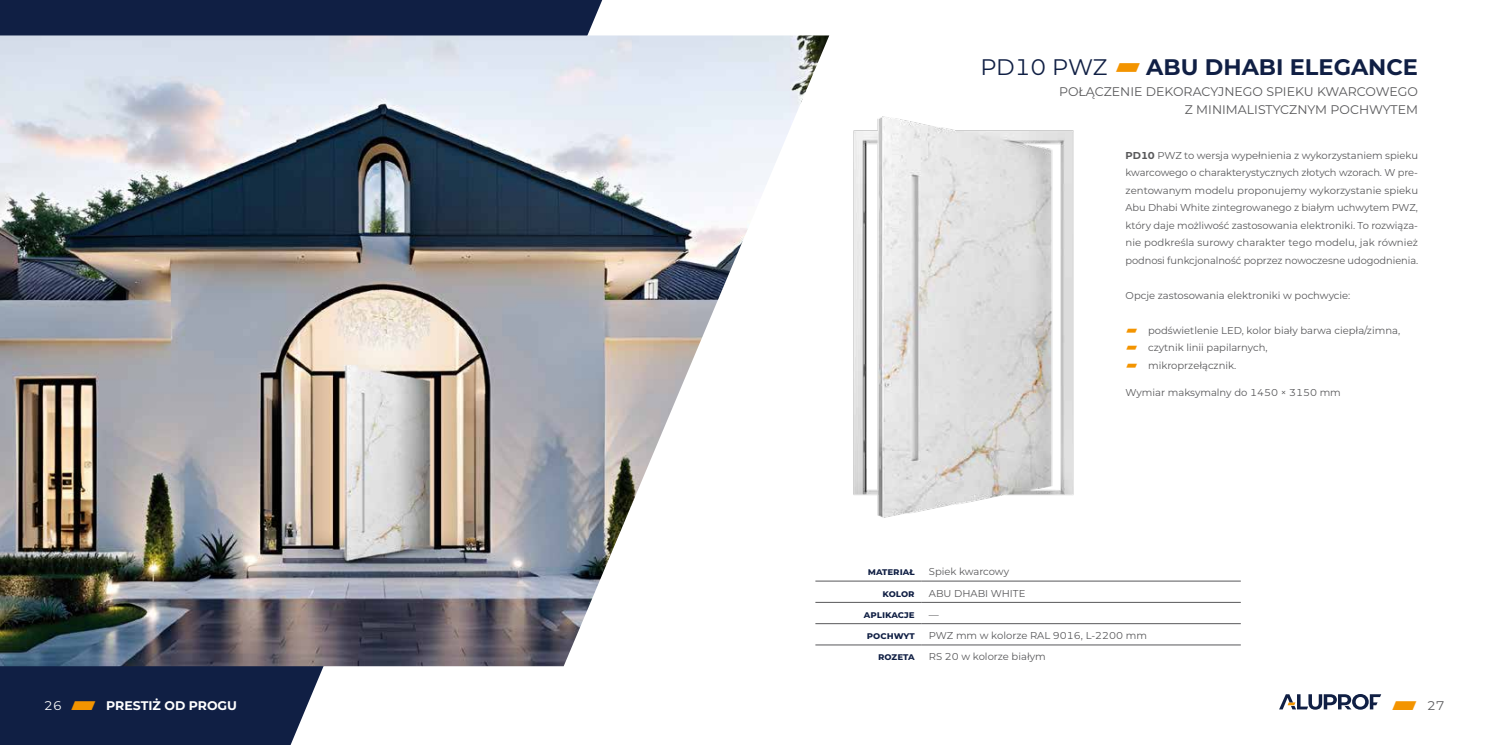
<style>
.page{position:relative;width:1489px;height:745px;background:#fff}
.page>*{position:absolute;margin:0;border:0;box-sizing:border-box;transform-origin:0 0}
.t1{font:700 22.5px "Aluprof Sans";color:#101f44}
.t2{font:12.5px/17.5px "Aluprof Sans";color:#58585a;text-align:right}
.t3{font:700 12.5px "Aluprof Sans";color:#fff}
.t4{font:10px/17.5px "Aluprof Sans";color:#58585a;text-align:justify}
.t5{font:700 10px/21.2px "Aluprof Sans";color:#101f44}
.s1{font-weight:400}
.s2{font-weight:400;color:#f39400}
.s3{font-weight:700}
.s4{color:#f39400}
.s5{font-weight:700;color:#f39400}
</style>
<div class="page">
<svg style="left:0;top:0;width:602px;height:744px;fill:#101f44"></svg>
<img style="left:0;top:35px;width:829px;height:630px">
<img style="left:821px;top:91px;width:253px;height:459px">
<hr style="left:815px;top:580px;width:106px;height:1px;background:#58585a">
<hr style="left:921px;top:580px;width:319px;height:1px;background:#58585a">
<hr style="left:815px;top:601px;width:106px;height:1px;background:#58585a">
<hr style="left:921px;top:601px;width:319px;height:1px;background:#58585a">
<hr style="left:815px;top:623px;width:106px;height:1px;background:#58585a">
<hr style="left:921px;top:623px;width:319px;height:1px;background:#58585a">
<hr style="left:815px;top:644px;width:106px;height:1px;background:#58585a">
<hr style="left:921px;top:644px;width:319px;height:1px;background:#58585a">
<svg style="left:1279px;top:694px;width:102px;height:15px"></svg>
<h1 class="t1" style="left:980px;top:51px;width:439px"><span class="s1">PD10 PWZ</span> <span class="s2">⸄</span> ABU DHABI ELEGANCE</h1>
<p class="t2" style="left:1058px;top:82px;width:360px">POŁĄCZENIE DEKORACYJNEGO SPIEKU KWARCOWEGO<br>Z MINIMALISTYCZNYM POCHWYTEM</p>
<p class="t4" style="left:1125px;top:146px;width:294px"><span class="s3">PD10</span> PWZ to wersja wypełnienia z wykorzystaniem spieku kwarcowego o charakterystycznych złotych wzorach. W pre&shy;zentowanym modelu proponujemy wykorzystanie spieku Abu Dhabi White zintegrowanego z białym uchwytem PWZ, który daje możliwość zastosowania elektroniki. To rozwiąza&shy;nie podkreśla surowy charakter tego modelu, jak również podnosi funkcjonalność poprzez nowoczesne udogodnienia.</p>
<p class="t4" style="left:1125px;top:286px;width:226px">Opcje zastosowania elektroniki w pochwycie:</p>
<p class="t4" style="left:1125px;top:321px;width:276px;text-align:left"><span class="s4">⸄</span> podświetlenie LED, kolor biały barwa ciepła/zimna, <span class="s4">⸄</span> czytnik linii papilarnych,<br><span class="s4">⸄</span> mikroprzełącznik.</p>
<p class="t4" style="left:1125px;top:383px;width:217px">Wymiar maksymalny do 1450 × 3150 mm</p>
<p class="t5" style="left:867px;top:560px;width:48px">materiał</p>
<p class="t4" style="left:928px;top:562px;width:82px">Spiek kwarcowy</p>
<p class="t5" style="left:882px;top:581px;width:34px">kolor</p>
<p class="t4" style="left:928px;top:583px;width:98px">ABU DHABI WHITE</p>
<p class="t5" style="left:863px;top:603px;width:52px">aplikacje pochwyt</p>
<p class="t4" style="left:928px;top:626px;width:220px">PWZ mm w kolorze RAL 9016, L-2200 mm</p>
<p class="t5" style="left:878px;top:645px;width:38px">rozeta</p>
<p class="t4" style="left:928px;top:647px;width:118px">RS 20 w kolorze białym</p>
<p class="t3" style="left:44px;top:695px;width:194px"><span class="s1">26</span> <span class="s4">⸠</span> PRESTIŻ OD PROGU</p>
<p class="t2" style="left:1392px;top:695px;width:54px"><span class="s5">⸠</span> 27</p>
</div>
